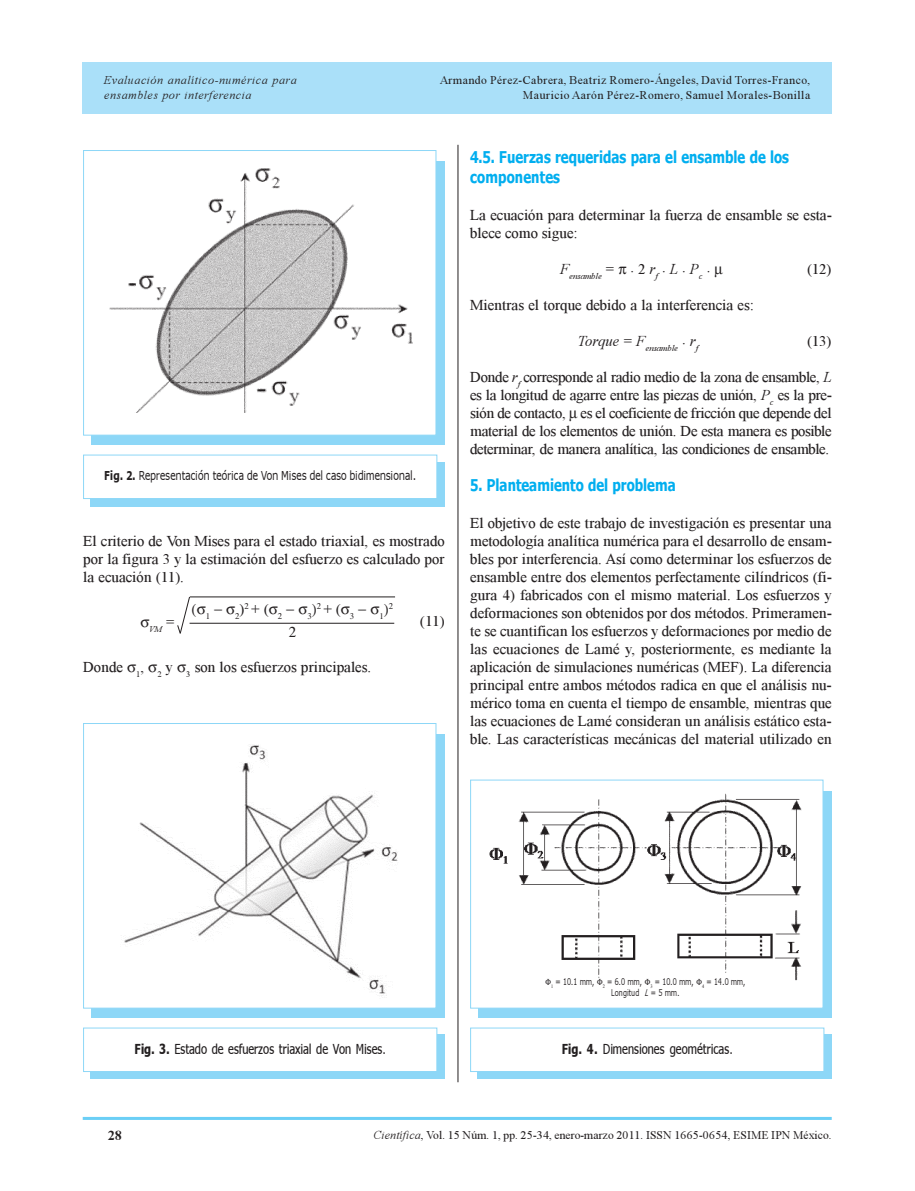
<style>
.page{position:relative;width:915px;height:1191px;background:#fff}
.page>*{position:absolute;margin:0;border:0;box-sizing:border-box;transform-origin:0 0}
.t1{font:16.5px/19.8px "TT6724 O00";color:#00aeef;scale:.8 1}
.t2{font:15px/18px "TT671 AO00";letter-spacing:-.005em;color:#231f20;text-align:justify}
.t3{font:13.5px "TT6733 O00";color:#231f20;scale:.8 1}
.t4{font:13.5px "TT6716 O00";color:#231f20}
.t5{font:12.75px "TT6747 O00";letter-spacing:.02em;color:#231f20;scale:.8 1}
.t6{font:12px/14.4px "TT6738 O00";letter-spacing:.045em;color:#231f20;text-align:right}
.t7{font:12px "TT6713 O00";letter-spacing:.005em;color:#231f20}
.t8{font:12px/14.4px "TT6736 O00";letter-spacing:.035em;color:#231f20}
.t9{font:9px/10.8px "TT6751 O00";letter-spacing:.005em;color:#231f20;scale:.8 1}
.t10{font:8.7px "TT672 BO00";color:#231f20}
.s1{font-family:"TT6745 O00"}
.s2{font-family:"TT6729 O00"}
.s3{font-family:"TT6731 O00"}
.s4{font-family:"TT6755 OI00"}
.s5{font-family:"TT6711 O00"}
</style>
<div class="page">
<div style="left:83px;top:63px;width:748px;height:51px;background:#aae0f9"></div>
<hr style="left:83px;top:1117px;width:748px;height:3px;background:#6bcff6">
<hr style="left:457px;top:145px;width:1px;height:937px;background:#231f20">
<div style="left:92px;top:734px;width:352px;height:283px;background:#8dd7f7"></div>
<div style="left:83px;top:723px;width:353px;height:285px;background:#fff;border:1px solid #8dd7f7"></div>
<div style="left:90px;top:1034px;width:354px;height:45px;background:#8dd7f7"></div>
<div style="left:83px;top:1027px;width:354px;height:45px;background:#fff;border:1px solid #8dd7f7"></div>
<hr style="left:190px;top:596px;width:205px;height:1px;background:#231f20">
<hr style="left:189px;top:623px;width:205px;height:1px;background:#231f20">
<div style="left:478px;top:791px;width:353px;height:226px;background:#8dd7f7"></div>
<div style="left:470px;top:779px;width:353px;height:229px;background:#fff;border:1px solid #8dd7f7"></div>
<div style="left:477px;top:1034px;width:354px;height:45px;background:#8dd7f7"></div>
<div style="left:470px;top:1027px;width:354px;height:45px;background:#fff;border:1px solid #8dd7f7"></div>
<div style="left:92px;top:161px;width:352px;height:283px;background:#8dd7f7"></div>
<div style="left:83px;top:150px;width:353px;height:285px;background:#fff;border:1px solid #8dd7f7"></div>
<div style="left:90px;top:462px;width:354px;height:44px;background:#8dd7f7"></div>
<div style="left:83px;top:455px;width:354px;height:44px;background:#fff;border:1px solid #8dd7f7"></div>
<img style="left:83px;top:150px;width:340px;height:264px">
<img style="left:124px;top:745px;width:274px;height:253px">
<img style="left:489px;top:793px;width:313px;height:187px">
<svg style="left:177px;top:596px;width:32px;height:38px"></svg>
<p class="t8" style="left:104px;top:74px;width:194px">Evaluación analítico-numérica para ensambles por interferencia</p>
<p class="t6" style="left:439px;top:74px;width:372px">Armando Pérez-Cabrera, Beatriz Romero-Ángeles, David Torres-Franco,<br>Mauricio Aarón Pérez-Romero, Samuel Morales-Bonilla</p>
<p class="t5" style="left:104px;top:470px;width:391px"><span class="s1">Fig. 2.</span> Representación teórica de Von Mises del caso bidimensional.</p>
<p class="t2" style="left:83px;top:533px;width:363px">El criterio de Von Mises para el estado triaxial, es mostrado por la figura 3 y la estimación del esfuerzo es calculado por la ecuación (11).</p>
<p class="t2" style="left:420px;top:614px;width:26px">(11)</p>
<p class="t2" style="left:83px;top:659px;width:290px">Donde <sub>1</sub>, <sub>2</sub> y <sub>3</sub> son los esfuerzos principales.</p>
<p class="t2" style="left:214px;top:602px;width:99px">−) + (− ✓</p>
<p class="t2" style="left:323px;top:602px;width:45px">+ ( ✓−</p>
<p class="t10" style="left:149px;top:625px;width:27px">VM <sup>=</sup></p>
<p class="t1" style="left:470px;top:149px;width:400px">4.5. Fuerzas requeridas para el ensamble de los componentes</p>
<p class="t2" style="left:470px;top:207px;width:363px">La ecuación para determinar la fuerza de ensamble se esta&shy;blece como sigue:</p>
<p class="t10" style="left:560px;top:273px;width:100px"><sup>F</sup>ensamble <sup>=</sup> <sup>.</sup> <sup>2</sup> <sup>r</sup>f</p>
<p class="t2" style="left:661px;top:259px;width:50px">.<span class="s2">L</span> .<span class="s2">P</span><sub>c</sub> .</p>
<p class="t2" style="left:806px;top:261px;width:26px">(12)</p>
<p class="t2" style="left:470px;top:297px;width:285px">Mientras el torque debido a la interferencia es:</p>
<p class="t10" style="left:578px;top:345px;width:101px"><sup>Torque</sup> <sup>=</sup> <sup>F</sup>ensamble</p>
<p class="t2" style="left:682px;top:331px;width:18px">. <span class="s2">r</span><sub>f</sub></p>
<p class="t2" style="left:806px;top:333px;width:26px">(13)</p>
<p class="t2" style="left:470px;top:369px;width:363px">Donde <span class="s2">r</span><sub>f</sub> corresponde al radio medio de la zona de ensamble, <span class="s2">L </span>es la longitud de agarre entre las piezas de unión, <span class="s2">P</span><sub>c</sub> es la pre&shy;sión de contacto, es el coeficiente de fricción que depende del material de los elementos de unión. De esta manera es posible determinar, de manera analítica, las condiciones de ensamble.</p>
<p class="t1" style="left:470px;top:476px;width:258px">5. Planteamiento del problema</p>
<p class="t2" style="left:470px;top:515px;width:363px">El objetivo de este trabajo de investigación es presentar una metodología analítica numérica para el desarrollo de ensam&shy;bles por interferencia. Así como determinar los esfuerzos de ensamble entre dos elementos perfectamente cilíndricos (fi&shy;gura 4) fabricados con el mismo material. Los esfuerzos y deformaciones son obtenidos por dos métodos. Primeramen&shy;te se cuantifican los esfuerzos y deformaciones por medio de las ecuaciones de Lamé y, posteriormente, es mediante la aplicación de simulaciones numéricas (MEF). La diferencia principal entre ambos métodos radica en que el análisis nu&shy;mérico toma en cuenta el tiempo de ensamble, mientras que las ecuaciones de Lamé consideran un análisis estático esta&shy;ble. Las características mecánicas del material utilizado en</p>
<p class="t3" style="left:135px;top:1043px;width:315px"><span class="s3">Fig. 3.</span> Estado de esfuerzos triaxial de Von Mises.</p>
<p class="t9" style="left:555px;top:977px;width:50px">= 10.1 mm,</p>
<p class="t9" style="left:611px;top:977px;width:169px;text-indent:-4px">= 6.0 mm, ✓ = 10.0 mm, ✔ = 14.0 mm,<br>Longitud <span class="s4">L</span> = 5 mm.</p>
<p class="t3" style="left:561px;top:1043px;width:215px"><span class="s3">Fig. 4.</span> Dimensiones geométricas.</p>
<p class="t4" style="left:108px;top:1130px;width:15px">28</p>
<p class="t7" style="left:373px;top:1130px;width:459px"><span class="s5">Científica</span>, Vol. 15 Núm. 1, pp. 25-34, enero-marzo 2011. ISSN 1665-0654, ESIME IPN México.</p>
</div>
